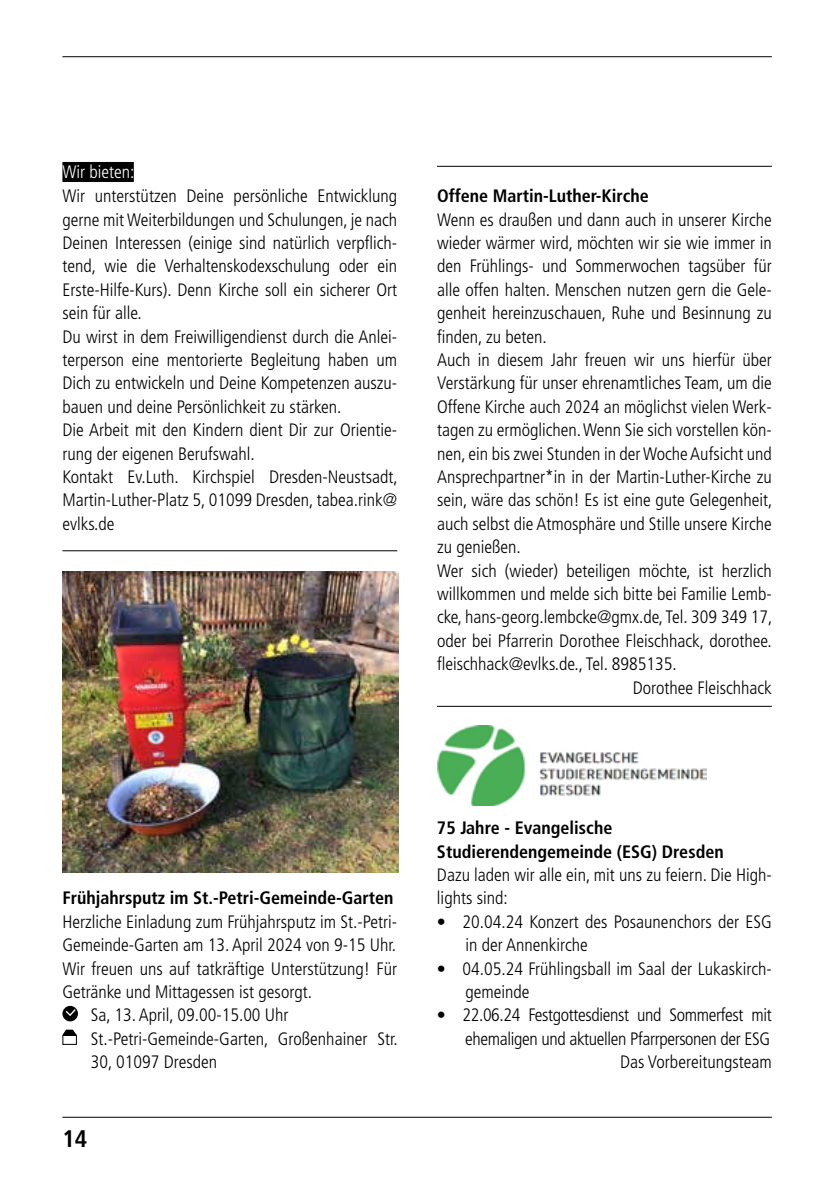
<style>
.page{position:relative;width:840px;height:1191px;background:#fff}
.page>*{position:absolute;margin:0;border:0;box-sizing:border-box;transform-origin:0 0}
.t1{font:700 condensed 24px "Frutiger LT Std";color:#000}
.t2{font:300 condensed 18px/23.4px "Frutiger LT Std";color:#000}
.t3{font:700 condensed 18px/23.4px "Frutiger LT Std";color:#000}
.t4{font:300 condensed 18px/23.4px "Frutiger LT Std";letter-spacing:-.02em;color:#000;text-align:right}
.t5{font:300 condensed 18px "Frutiger LT Std";color:#fff}
</style>
<div class="page">
<hr style="left:62px;top:1117px;width:709px;height:1px;background:#000">
<div style="left:62px;top:162px;width:72px;height:20px;background:#000"></div>
<hr style="left:62px;top:550px;width:335px;height:1px;background:#000">
<svg style="left:62px;top:1005px;width:16px;height:16px"></svg>
<svg style="left:64px;top:1007px;width:13px;height:10px"></svg>
<div style="left:62px;top:1035px;width:15px;height:9px;border:1px solid #000"></div>
<svg style="left:62px;top:1029px;width:15px;height:6px"></svg>
<img style="left:62px;top:571px;width:336px;height:301px">
<hr style="left:437px;top:166px;width:334px;height:1px;background:#000">
<img style="left:437px;top:725px;width:269px;height:80px">
<hr style="left:436px;top:706px;width:335px;height:1px;background:#000">
<hr style="left:62px;top:56px;width:709px;height:1px;background:#000">
<p class="t5" style="left:62px;top:161px;width:73px">Wir bieten:</p>
<p class="t2" style="left:62px;top:184px;width:337px">Wir unterstützen Deine persönliche Entwicklung gerne mit Weiterbildungen und Schulungen, je nach Deinen Interessen (einige sind natürlich verpflich&shy;tend, wie die Verhaltenskodexschulung oder ein Erste-Hilfe-Kurs). Denn Kirche soll ein sicherer Ort sein für alle.<br>Du wirst in dem Freiwilligendienst durch die Anlei&shy;terperson eine mentorierte Begleitung haben um Dich zu entwickeln und Deine Kompetenzen auszu&shy;bauen und deine Persönlichkeit zu stärken.<br>Die Arbeit mit den Kindern dient Dir zur Orientie&shy;rung der eigenen Berufswahl.<br>Kontakt Ev.Luth. Kirchspiel Dresden-Neustsadt, Martin-Luther-Platz 5, 01099 Dresden, tabea.rink@ evlks.de</p>
<p class="t3" style="left:437px;top:184px;width:213px">Offene Martin-Luther-Kirche</p>
<p class="t2" style="left:437px;top:208px;width:336px">Wenn es draußen und dann auch in unserer Kirche</p>
<p class="t2" style="left:437px;top:231px;width:336px">wieder wärmer wird, möchten wir sie wie immer in</p>
<p class="t2" style="left:437px;top:255px;width:336px">den Frühlings- und Sommerwochen tagsüber für</p>
<p class="t2" style="left:437px;top:278px;width:336px">alle offen halten. Menschen nutzen gern die Gele-</p>
<p class="t2" style="left:437px;top:301px;width:336px">genheit hereinzuschauen, Ruhe und Besinnung zu</p>
<p class="t2" style="left:437px;top:325px;width:111px">finden, zu beten.</p>
<p class="t2" style="left:437px;top:348px;width:336px">Auch in diesem Jahr freuen wir uns hierfür über</p>
<p class="t2" style="left:437px;top:372px;width:336px">Verstärkung für unser ehrenamtliches Team, um die</p>
<p class="t2" style="left:437px;top:395px;width:336px">Offene Kirche auch 2024 an möglichst vielen Werk-</p>
<p class="t2" style="left:437px;top:418px;width:336px">tagen zu ermöglichen. Wenn Sie sich vorstellen kön-</p>
<p class="t2" style="left:437px;top:442px;width:336px">nen, ein bis zwei Stunden in der Woche Aufsicht und</p>
<p class="t2" style="left:437px;top:465px;width:336px">Ansprechpartner*in in der Martin-Luther-Kirche zu</p>
<p class="t2" style="left:437px;top:489px;width:337px">sein, wäre das schön! Es ist eine gute Gelegenheit,</p>
<p class="t2" style="left:437px;top:512px;width:336px">auch selbst die Atmosphäre und Stille unsere Kirche</p>
<p class="t2" style="left:437px;top:535px;width:85px">zu genießen.</p>
<p class="t2" style="left:437px;top:559px;width:336px">Wer sich (wieder) beteiligen möchte, ist herzlich</p>
<p class="t2" style="left:437px;top:582px;width:336px">willkommen und melde sich bitte bei Familie Lemb-</p>
<p class="t2" style="left:437px;top:606px;width:337px">cke, hans-georg.lembcke@gmx.de, Tel. 309 349 17,</p>
<p class="t2" style="left:437px;top:629px;width:336px">oder bei Pfarrerin Dorothee Fleischhack, dorothee.</p>
<p class="t2" style="left:437px;top:652px;width:241px">fleischhack@evlks.de., Tel. 8985135.</p>
<p class="t2" style="left:632px;top:676px;width:141px">Dorothee Fleischhack</p>
<p class="t3" style="left:62px;top:886px;width:332px">Frühjahrsputz im St.-Petri-Gemeinde-Garten</p>
<p class="t2" style="left:62px;top:910px;width:336px">Herzliche Einladung zum Frühjahrsputz im St.-Petri-</p>
<p class="t2" style="left:62px;top:933px;width:335px">Gemeinde-Garten am 13. April 2024 von 9-15 Uhr.</p>
<p class="t2" style="left:62px;top:957px;width:336px">Wir freuen uns auf tatkräftige Unterstützung! Für</p>
<p class="t2" style="left:62px;top:980px;width:251px">Getränke und Mittagessen ist gesorgt.</p>
<p class="t2" style="left:91px;top:1003px;width:199px">Sa, 13. April, 09.00-15.00 Uhr</p>
<p class="t2" style="left:91px;top:1027px;width:308px">St.-Petri-Gemeinde-Garten, Großenhainer Str.</p>
<p class="t2" style="left:91px;top:1050px;width:128px">30, 01097 Dresden</p>
<h1 class="t1" style="left:62px;top:1124px;width:26px">14</h1>
<p class="t3" style="left:436px;top:816px;width:288px">75 Jahre - Evangelische<br>Studierendengemeinde (ESG) Dresden</p>
<p class="t2" style="left:436px;top:863px;width:336px">Dazu laden wir alle ein, mit uns zu feiern. Die High&shy;lights sind:</p>
<p class="t2" style="left:465px;top:910px;width:308px;text-indent:-28px">• 20.04.24 Konzert des Posaunenchors der ESG in der Annenkirche</p>
<p class="t2" style="left:465px;top:957px;width:308px;text-indent:-28px">• 04.05.24 Frühlingsball im Saal der Lukaskirch&shy;gemeinde</p>
<p class="t4" style="left:436px;top:1003px;width:336px">• 22.06.24 Festgottesdienst und Sommerfest mit ehemaligen und aktuellen Pfarrpersonen der ESG<br>Das Vorbereitungsteam</p>
</div>
